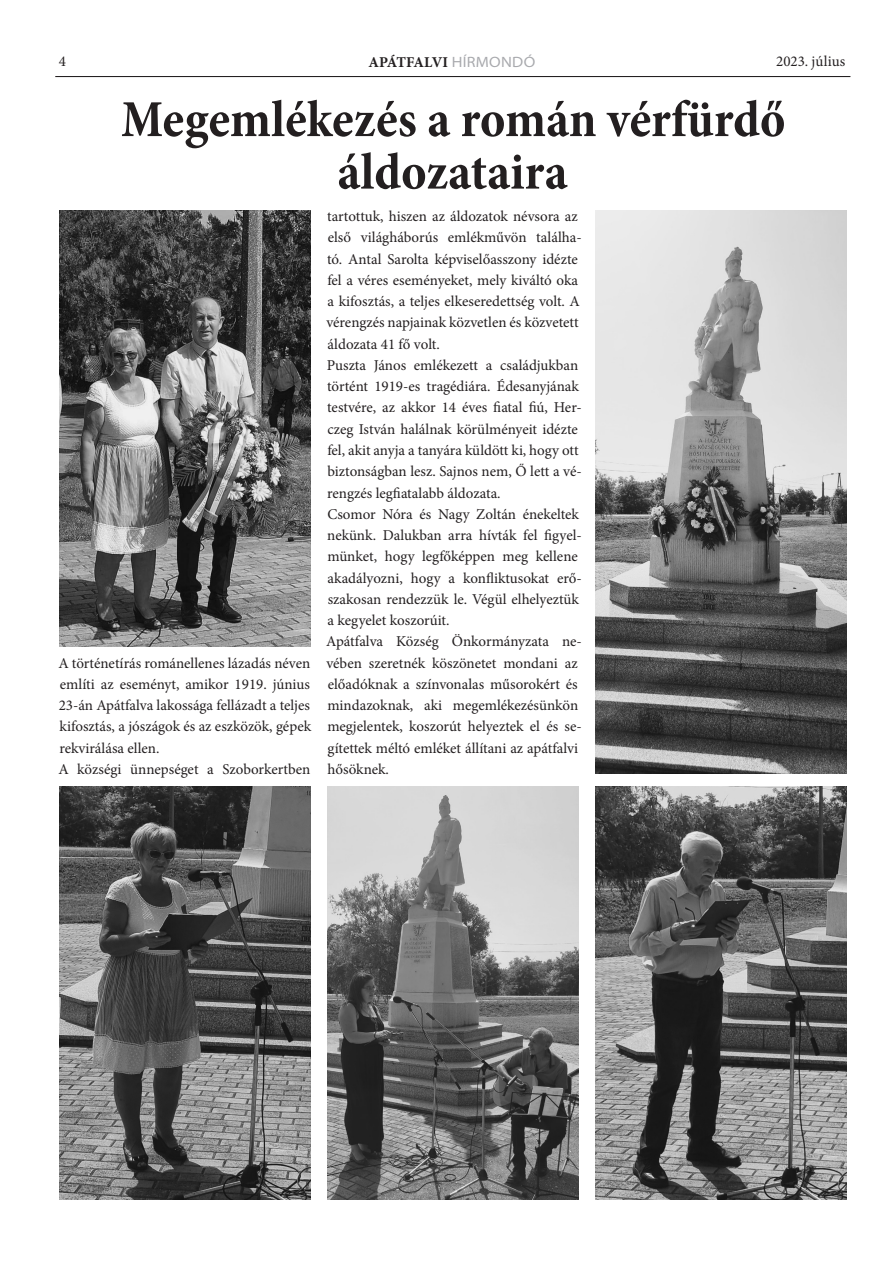
<style>
.page{position:relative;width:893px;height:1263px;background:#fff}
.page>*{position:absolute;margin:0;border:0;box-sizing:border-box;transform-origin:0 0}
.cím{font:700 condensed 52.5px/52.5px "Minion Pro";color:#231f20;text-align:center}
.t1{font:15px/21.3px "Minion Pro";color:#231f20}
.t2{font:700 15px "Minion Pro";letter-spacing:-.025em;color:#231f20}
.s1{font-family:"Myriad Pro";font-weight:400;font-stretch:semi-expanded;color:#a8a9ad}
</style>
<div class="page">
<hr style="left:55px;top:76px;width:795px;height:1px;background:#231f20">
<img style="left:60px;top:210px;width:250px;height:436px">
<img style="left:60px;top:787px;width:250px;height:412px">
<img style="left:327px;top:787px;width:251px;height:412px">
<img style="left:595px;top:787px;width:251px;height:412px">
<img style="left:595px;top:210px;width:251px;height:564px">
<p class="t1" style="left:59px;top:51px;width:9px">4</p>
<p class="t2" style="left:368px;top:51px;width:168px">APÁTFALVI <span class="s1">HÍRMONDÓ</span></p>
<p class="t1" style="left:776px;top:51px;width:71px">2023. július</p>
<p class="cím" style="left:121px;top:93px;width:666px">Megemlékezés a román vérfürdő áldozataira</p>
<p class="t1" style="left:58px;top:652px;width:254px;text-align:justify">A történetírás románellenes lázadás néven említi az eseményt, amikor 1919. június 23-án Apátfalva lakossága fellázadt a teljes kifosztás, a jószágok és az eszközök, gépek rekvirálása ellen.</p>
<p class="t1" style="left:58px;top:758px;width:254px">A községi ünnepséget a Szoborkertben</p>
<p class="t1" style="left:326px;top:206px;width:257px">tartottuk, hiszen az áldozatok névsora az első világháborús emlékművön találha&shy;tó. Antal Sarolta képviselőasszony idézte fel a véres eseményeket, mely kiváltó oka a kifosztás, a teljes elkeseredettség volt. A vérengzés napjainak közvetlen és közvetett áldozata 41 fő volt.</p>
<p class="t1" style="left:327px;top:355px;width:257px">Puszta János emlékezett a családjukban történt 1919-es tragédiára. Édesanyjának testvére, az akkor 14 éves fiatal fiú, Her&shy;czeg István halálnak körülményeit idézte fel, akit anyja a tanyára küldött ki, hogy ott biztonságban lesz. Sajnos nem, Ő lett a vé&shy;rengzés legfiatalabb áldozata.</p>
<p class="t1" style="left:327px;top:503px;width:256px">Csomor Nóra és Nagy Zoltán énekeltek nekünk. Dalukban arra hívták fel figyel&shy;münket, hogy legfőképpen meg kellene akadályozni, hogy a konfliktusokat erő&shy;szakosan rendezzük le. Végül elhelyeztük a kegyelet koszorúit.</p>
<p class="t1" style="left:326px;top:631px;width:257px">Apátfalva Község Önkormányzata ne&shy;vében szeretnék köszönetet mondani az előadóknak a színvonalas műsorokért és mindazoknak, aki megemlékezésünkön megjelentek, koszorút helyeztek el és se&shy;gítettek méltó emléket állítani az apátfalvi hősöknek.</p>
</div>
